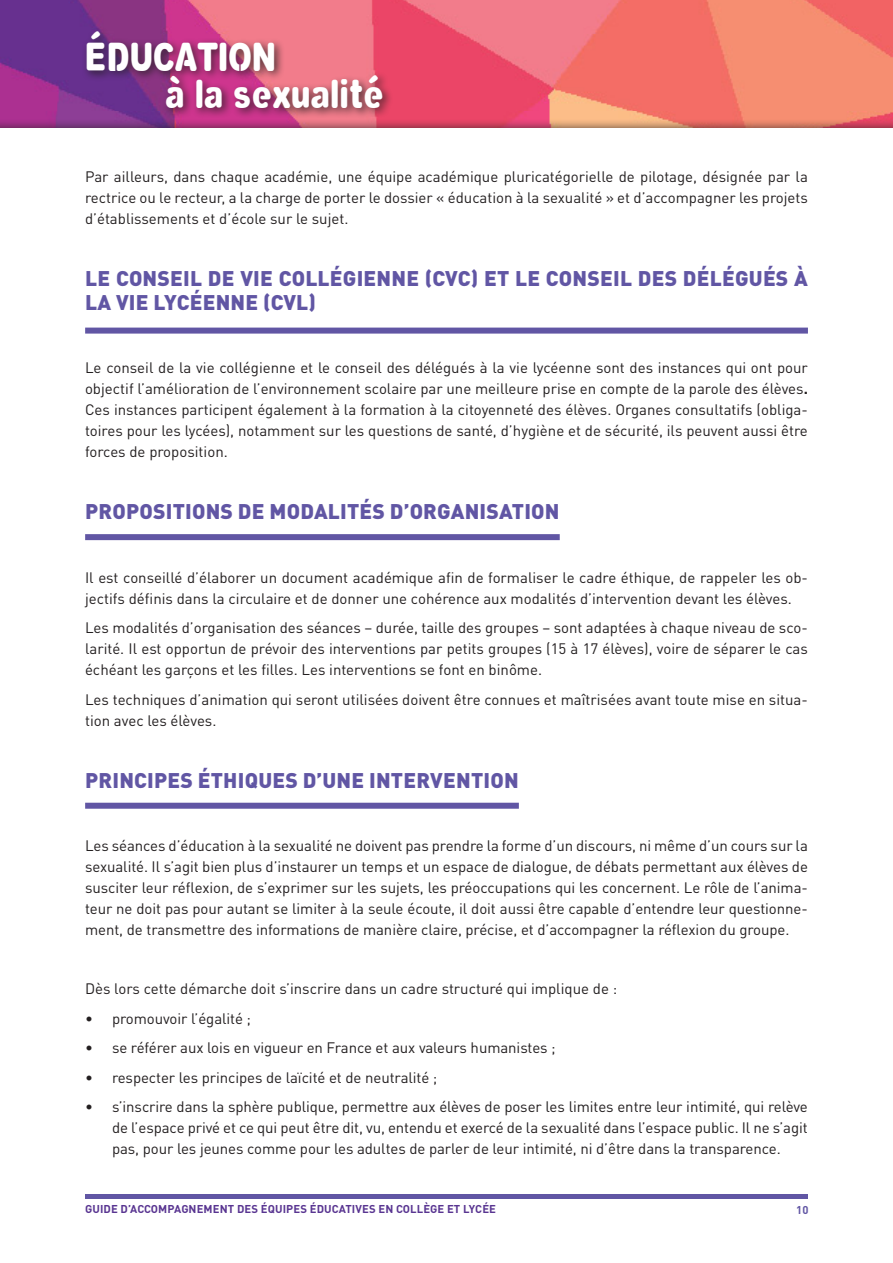
<style>
.page{position:relative;width:893px;height:1263px;background:#fff}
.page>*{position:absolute;margin:0;border:0;box-sizing:border-box;transform-origin:0 0}
.t1{font:700 39.3px/37.5px "Vinyl Cuts";color:#fff}
.T2{font:900 21px/24px "DIN Pro";letter-spacing:.01em;color:#6156a4}
.t2{font:15px/21px "DIN Pro";color:#231f20;text-align:justify}
.t3{font:700 11.25px "DIN Pro";letter-spacing:.01em;color:#593591}
.t4{font:700 11.25px "DIN Pro";color:#6156a4}
.s1{font-weight:700}
</style>
<div class="page">
<hr style="left:85px;top:1194px;width:723px;height:4px;background:#6156a4">
<div style="left:0;top:0;width:893px;height:128px;background:#231f20;opacity:.75"></div>
<div style="left:82px;top:26px;width:311px;height:93px;background:#231f20;opacity:.75"></div>
<div style="left:85px;top:328px;width:723px;height:6px;background:#6156a4"></div>
<div style="left:85px;top:534px;width:475px;height:6px;background:#6156a4"></div>
<div style="left:85px;top:803px;width:434px;height:6px;background:#6156a4"></div>
<h1 class="t1" style="left:165px;top:36px;width:221px;text-indent:-80px">ÉDUCATION<br>à la sexualité</h1>
<p class="t2" style="left:85px;top:165px;width:724px">Par ailleurs, dans chaque académie, une équipe académique pluricatégorielle de pilotage, désignée par la rectrice ou le recteur, a la charge de porter le dossier « éducation à la sexualité » et d’accompagner les projets d’établissements et d’école sur le sujet.</p>
<p class="T2" style="left:85px;top:265px;width:724px">LE CONSEIL DE VIE COLLÉGIENNE (CVC) ET LE CONSEIL DES DÉLÉGUÉS À<br>LA VIE LYCÉENNE (CVL)</p>
<p class="t2" style="left:85px;top:357px;width:724px">Le conseil de la vie collégienne et le conseil des délégués à la vie lycéenne sont des instances qui ont pour objectif l’amélioration de l’environnement scolaire par une meilleure prise en compte de la parole des élèves<span class="s1">.<br></span>Ces instances participent également à la formation à la citoyenneté des élèves. Organes consultatifs (obliga&shy;toires pour les lycées), notamment sur les questions de santé, d’hygiène et de sécurité, ils peuvent aussi être forces de proposition.</p>
<p class="T2" style="left:85px;top:499px;width:476px">PROPOSITIONS DE MODALITÉS D’ORGANISATION</p>
<p class="t2" style="left:85px;top:566px;width:724px">Il est conseillé d’élaborer un document académique afin de formaliser le cadre éthique, de rappeler les ob&shy;jectifs définis dans la circulaire et de donner une cohérence aux modalités d’intervention devant les élèves.</p>
<p class="t2" style="left:85px;top:617px;width:724px">Les modalités d’organisation des séances – durée, taille des groupes – sont adaptées à chaque niveau de sco&shy;larité. Il est opportun de prévoir des interventions par petits groupes (15 à 17 élèves), voire de séparer le cas échéant les garçons et les filles. Les interventions se font en binôme.</p>
<p class="t2" style="left:85px;top:688px;width:724px">Les techniques d’animation qui seront utilisées doivent être connues et maîtrisées avant toute mise en situa&shy;tion avec les élèves.</p>
<p class="T2" style="left:85px;top:767px;width:435px">PRINCIPES ÉTHIQUES D’UNE INTERVENTION</p>
<p class="t2" style="left:85px;top:835px;width:724px">Les séances d’éducation à la sexualité ne doivent pas prendre la forme d’un discours, ni même d’un cours sur la sexualité. Il s’agit bien plus d’instaurer un temps et un espace de dialogue, de débats permettant aux élèves de susciter leur réflexion, de s’exprimer sur les sujets, les préoccupations qui les concernent. Le rôle de l’anima&shy;teur ne doit pas pour autant se limiter à la seule écoute, il doit aussi être capable d’entendre leur questionne&shy;ment, de transmettre des informations de manière claire, précise, et d’accompagner la réflexion du groupe.</p>
<p class="t2" style="left:85px;top:978px;width:534px">Dès lors cette démarche doit s’inscrire dans un cadre structuré qui implique de :</p>
<p class="t2" style="left:85px;top:1007px;width:168px">• promouvoir l’égalité ;</p>
<p class="t2" style="left:85px;top:1037px;width:472px">• se référer aux lois en vigueur en France et aux valeurs humanistes ;</p>
<p class="t2" style="left:85px;top:1066px;width:354px">• respecter les principes de laïcité et de neutralité ;</p>
<p class="t2" style="left:112px;top:1096px;width:697px;text-indent:-27px">• s’inscrire dans la sphère publique, permettre aux élèves de poser les limites entre leur intimité, qui relève de l’espace privé et ce qui peut être dit, vu, entendu et exercé de la sexualité dans l’espace public. Il ne s’agit pas, pour les jeunes comme pour les adultes de parler de leur intimité, ni d’être dans la transparence.</p>
<p class="t3" style="left:85px;top:1201px;width:412px">GUIDE D’ACCOMPAGNEMENT DES ÉQUIPES ÉDUCATIVES EN COLLÈGE ET LYCÉE</p>
<p class="t4" style="left:796px;top:1202px;width:14px">10</p>
</div>
